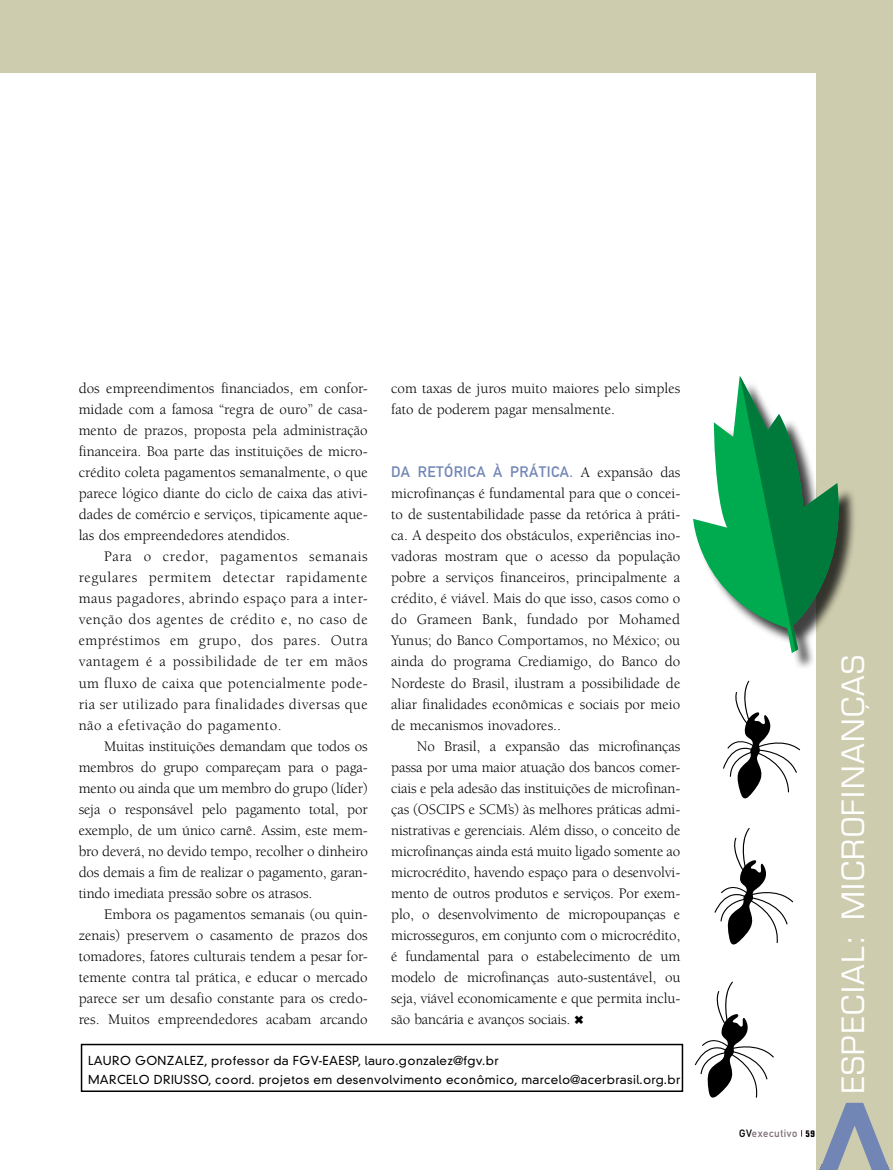
<style>
.page{position:relative;width:893px;height:1170px;background:#fff}
.page>*{position:absolute;margin:0;border:0;box-sizing:border-box;transform-origin:0 0}
.t1{font:135px "Eurostile Bold Extended Two";color:#7286b5}
.t2{font:30px "Eurostile";letter-spacing:.05em;color:#fff}
.t3{font:15px/21px "Berkeley";color:#000;text-align:justify}
.t4{font:15px "DIN Mittelschrift";letter-spacing:.03em;color:#7286b5}
.t5{font:300 12px/19.2px "DIN Neuzeit Grotesk";letter-spacing:.03em;color:#000}
.t6{font:10.5px "DIN Mittelschrift";letter-spacing:.05em;color:#7f6d77}
.s1{font-family:"Berkeley";color:#000}
.s2{color:#000}
.s3{font-family:"Eurostile";font-weight:700;font-stretch:condensed;font-size:9px;color:#000}
</style>
<div class="page">
<div style="left:0;top:0;width:893px;height:72px;background:#ceccae"></div>
<div style="left:816px;top:54px;width:77px;height:1115px;background:#ceccae"></div>
<svg style="left:820px;top:1163px;width:14px;height:6px"></svg>
<svg style="left:877px;top:1164px;width:12px;height:5px"></svg>
<div style="left:81px;top:1043px;width:602px;height:48px;border:2px solid #000"></div>
<div style="left:695px;top:378px;width:188px;height:311px;background:#000;opacity:.75"></div>
<svg style="left:693px;top:376px;width:154px;height:277px"></svg>
<svg style="left:740px;top:376px;width:107px;height:275px"></svg>
<svg style="left:695px;top:981px;width:79px;height:117px"></svg>
<svg style="left:714px;top:828px;width:79px;height:117px"></svg>
<svg style="left:723px;top:680px;width:77px;height:118px"></svg>
<p class="t3" style="left:79px;top:378px;width:291px">dos empreendimentos financiados, em confor&shy;midade com a famosa “regra de ouro” de casa&shy;mento de prazos, proposta pela administração financeira. Boa parte das instituições de micro&shy;crédito coleta pagamentos semanalmente, o que parece lógico diante do ciclo de caixa das ativi&shy;dades de comércio e serviços, tipicamente aque&shy;las dos empreendedores atendidos.</p>
<p class="t3" style="left:79px;top:546px;width:291px;text-indent:26px">Para o credor, pagamentos semanais regulares permitem detectar rapidamente maus pagadores, abrindo espaço para a inter&shy;venção dos agentes de crédito e, no caso de empréstimos em grupo, dos pares. Outra vantagem é a possibilidade de ter em mãos um fluxo de caixa que potencialmente pode&shy;ria ser utilizado para finalidades diversas que não a efetivação do pagamento.</p>
<p class="t3" style="left:79px;top:735px;width:291px;text-indent:26px">Muitas instituições demandam que todos os membros do grupo compareçam para o paga&shy;mento ou ainda que um membro do grupo (líder) seja o responsável pelo pagamento total, por exemplo, de um único carnê. Assim, este mem&shy;bro deverá, no devido tempo, recolher o dinheiro dos demais a fim de realizar o pagamento, garan&shy;tindo imediata pressão sobre os atrasos.</p>
<p class="t3" style="left:79px;top:903px;width:291px;text-indent:26px">Embora os pagamentos semanais (ou quin&shy;zenais) preservem o casamento de prazos dos tomadores, fatores culturais tendem a pesar for&shy;temente contra tal prática, e educar o mercado parece ser um desafio constante para os credo&shy;res. Muitos empreendedores acabam arcando</p>
<p class="t3" style="left:391px;top:378px;width:291px">com taxas de juros muito maiores pelo simples fato de poderem pagar mensalmente.</p>
<p class="t4" style="left:391px;top:463px;width:291px">DA RETÓRICA À PRÁTICA. <span class="s1">A expansão das</span></p>
<p class="t3" style="left:391px;top:483px;width:291px">microfinanças é fundamental para que o concei&shy;to de sustentabilidade passe da retórica à práti&shy;ca. A despeito dos obstáculos, experiências ino&shy;vadoras mostram que o acesso da população pobre a serviços financeiros, principalmente a crédito, é viável. Mais do que isso, casos como o do Grameen Bank, fundado por Mohamed Yunus; do Banco Comportamos, no México; ou ainda do programa Crediamigo, do Banco do Nordeste do Brasil, ilustram a possibilidade de aliar finalidades econômicas e sociais por meio de mecanismos inovadores..</p>
<p class="t3" style="left:391px;top:735px;width:291px;text-indent:26px">No Brasil, a expansão das microfinanças passa por uma maior atuação dos bancos comer&shy;ciais e pela adesão das instituições de microfinan&shy;ças (OSCIPS e SCM’s) às melhores práticas admi&shy;nistrativas e gerenciais. Além disso, o conceito de microfinanças ainda está muito ligado somente ao microcrédito, havendo espaço para o desenvolvi&shy;mento de outros produtos e serviços. Por exem&shy;plo, o desenvolvimento de micropoupanças e microsseguros, em conjunto com o microcrédito, é fundamental para o estabelecimento de um modelo de microfinanças auto-sustentável, ou seja, viável economicamente e que permita inclu&shy;são bancária e avanços sociais.</p>
<p class="t5" style="left:88px;top:1050px;width:243px">Lauro Gonzalez, professor da FGV-EAE</p>
<p class="t5" style="left:88px;top:1050px;width:594px;text-indent:257px">SP, lauro.gonzalez@fgv.br<br>Marcelo Driusso, coord. projetos em desenvolvimento econômico, marcelo@acerbrasil.org.br</p>
<h2 class="t2" style="left:835px;top:1093px;width:440px;rotate:-90deg">especial: microfinanças</h2>
<h1 class="t1" style="left:745px;top:1177px;width:83px;rotate:-90deg">&gt;</h1>
<p class="t6" style="left:739px;top:1126px;width:77px"><span class="s2">GV</span>EXECUTIVO <span class="s3">59</span></p>
</div>
